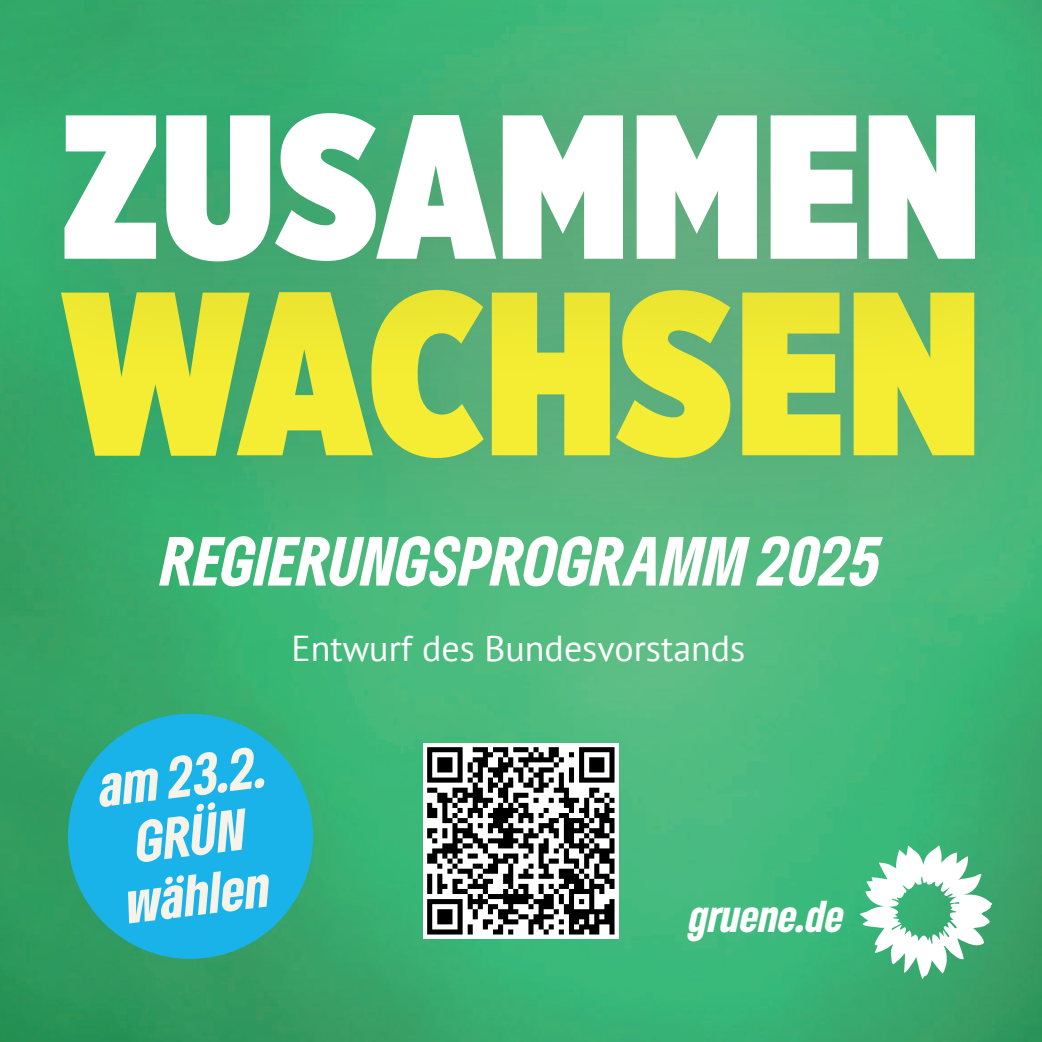
<style>
.page{position:relative;width:1042px;height:1042px;background:#fff}
.page>*{position:absolute;margin:0;border:0;box-sizing:border-box;transform-origin:0 0}
.t1{font:900 232.4px "Gotham X Narrow";letter-spacing:.015em;color:#f4ed33}
.t2{font:900 204.75px "Gotham X Narrow";letter-spacing:.015em;color:#fff}
.t3{font:italic 900 condensed 64.75px "Gruene Type";color:#fff}
.t4{font:italic 900 condensed 54.25px/59.5px "Gruene Type";color:#f6f3eb;text-align:center}
.t5{font:italic 900 condensed 41.65px "Gruene Type";color:#fff}
.t6{font:36.05px "PT Sans";color:#fff}
</style>
<div class="page">
<img style="left:0;top:613px;width:1042px;height:429px">
<div style="left:0;top:135px;width:1042px;height:478px;background:#000;opacity:.2"></div>
<div style="left:0;top:0;width:1042px;height:397px;background:#000;opacity:.2"></div>
<svg style="left:860px;top:845px;width:132px;height:134px"></svg>
<img style="left:424px;top:744px;width:194px;height:194px">
<div style="left:68px;top:714px;width:245px;height:245px;background:#1ab3e9;border-radius:50%"></div>
<h2 class="t2" style="left:62px;top:56px;width:920px">ZUSAMMEN</h2>
<h1 class="t1" style="left:62px;top:226px;width:920px">WACHSEN</h1>
<h3 class="t3" style="left:162px;top:518px;width:720px">REGIERUNGSPROGRAMM 2025</h3>
<p class="t6" style="left:292px;top:625px;width:455px">Entwurf des Bundesvorstands</p>
<h3 class="t4" style="left:96px;top:755px;width:171px;rotate:-7deg">am 23.2.<br>GRÜN wählen</h3>
<p class="t5" style="left:690px;top:888px;width:156px">gruene.de</p>
</div>
